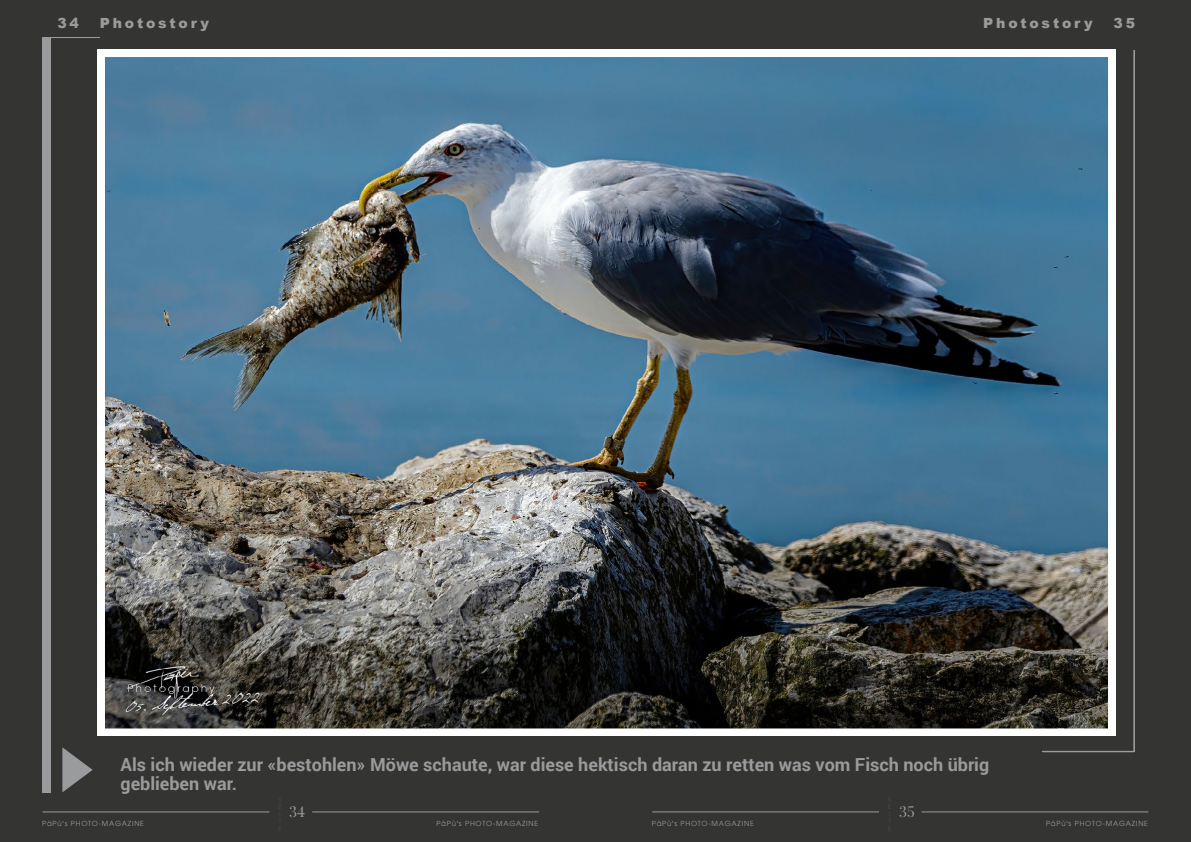
<style>
.page{position:relative;width:1191px;height:842px;background:#343432}
.page>*{position:absolute;margin:0;border:0;box-sizing:border-box;transform-origin:0 0}
.t1{font:700 18px/19px "Roboto";color:#999b9c}
.t2{font:15px "Playfair Display";color:#999b9c}
.t3{font:900 14px "Arial";letter-spacing:.2em;color:#999b9c}
.t4{font:7px "Avant Garde LT";letter-spacing:.11em;color:#999b9c}
</style>
<div class="page">
<hr style="left:652px;top:811px;width:227px;height:1px;background:#999b9c">
<hr style="left:921px;top:811px;width:227px;height:1px;background:#999b9c">
<hr style="left:43px;top:811px;width:226px;height:1px;background:#999b9c">
<hr style="left:312px;top:811px;width:227px;height:1px;background:#999b9c">
<div style="left:43px;top:37px;width:8px;height:755px;background:#999b9c"></div>
<hr style="left:43px;top:37px;width:57px;height:1px;background:#999b9c">
<hr style="left:1042px;top:751px;width:92px;height:1px;background:#999b9c">
<hr style="left:1134px;top:50px;width:1px;height:701px;background:#999b9c">
<svg style="left:62px;top:747px;width:31px;height:45px"></svg>
<img style="left:97px;top:50px;width:1018px;height:685px">
<p class="t3" style="left:57px;top:13px;width:23px">34</p>
<p class="t3" style="left:100px;top:13px;width:111px">Photostory</p>
<p class="t3" style="left:983px;top:13px;width:111px">Photostory</p>
<p class="t3" style="left:1113px;top:13px;width:23px">35</p>
<p class="t1" style="left:120px;top:754px;width:870px">Als ich wieder zur «bestohlen» Möwe schaute, war diese hektisch daran zu retten was vom Fisch noch übrig geblieben war.</p>
<p class="t2" style="left:289px;top:802px;width:18px">34</p>
<p class="t4" style="left:42px;top:819px;width:103px">PäPù's PHOTO-MAGAZINE</p>
<p class="t4" style="left:436px;top:819px;width:103px">PäPù's PHOTO-MAGAZINE</p>
<p class="t2" style="left:899px;top:802px;width:17px">35</p>
<p class="t4" style="left:652px;top:819px;width:103px">PäPù's PHOTO-MAGAZINE</p>
<p class="t4" style="left:1046px;top:819px;width:103px">PäPù's PHOTO-MAGAZINE</p>
</div>
